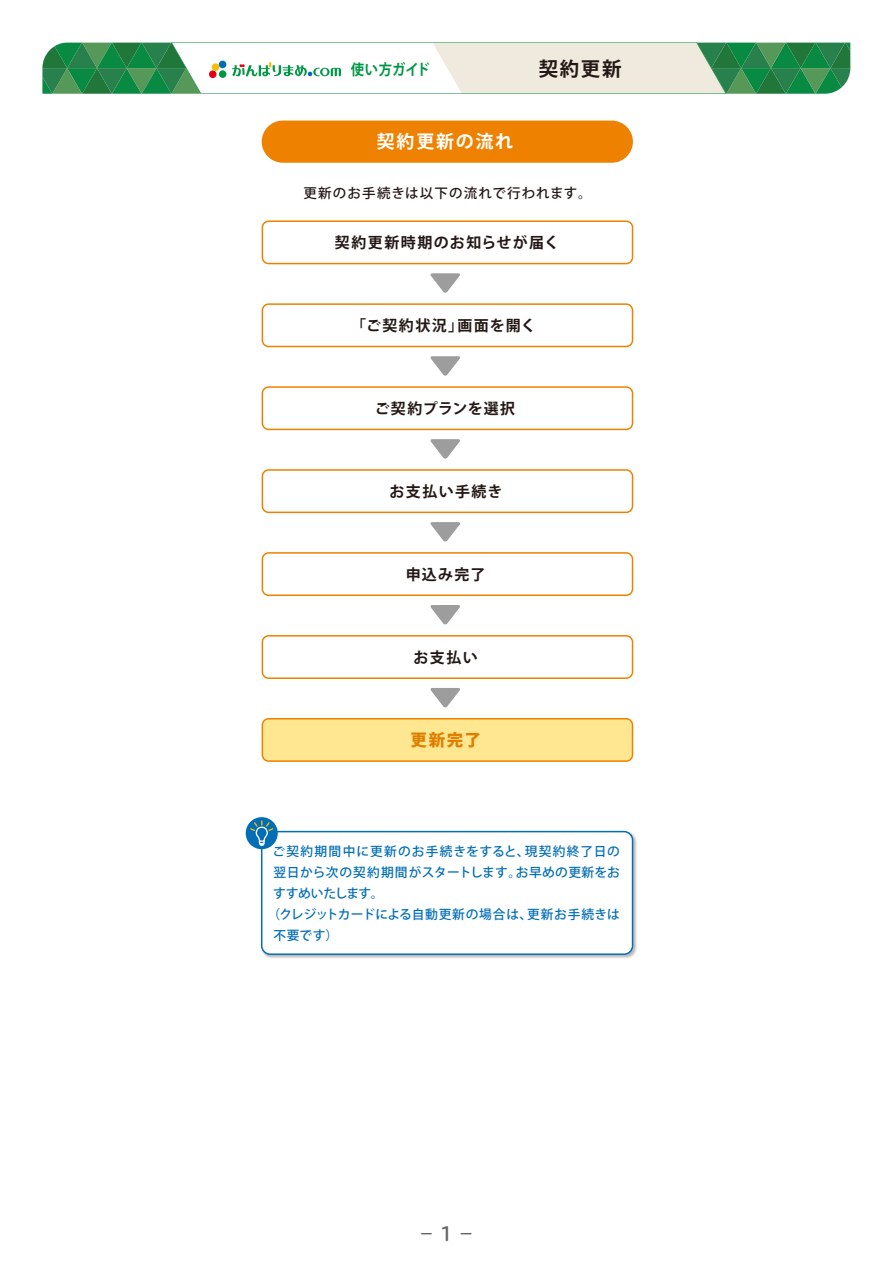
<style>
.page{position:relative;width:893px;height:1263px;background:#fff}
.page>*{position:absolute;margin:0;border:0;box-sizing:border-box;transform-origin:0 0}
.t1{font:700 19.5px "Koz Go Pr 6 N";color:#231815}
.t2{font:19.5px "Hiragino UD Sans R Std N W5";color:#656464}
.t3{font:700 18px "Koz Go Pr 6 N";letter-spacing:.095em;color:#fff}
.t4{font:800 16.5px "Koz Go Pr 6 N";color:#df7f00}
.t5{font:700 15px "Koz Go Pr 6 N";letter-spacing:.09em;color:#231815}
.t6{font:700 15px "Koz Go Pr 6 N";letter-spacing:.045em;color:#231815}
.t7{font:700 15px "Koz Go Pr 6 N";color:#009744;scale:.89 1}
.t8{font:500 13.5px "Koz Go Pr 6 N";letter-spacing:.08em;color:#231815}
.t9{font:500 12.75px "Koz Go Pr 6 N";letter-spacing:.025em;color:#036eb6}
.t10{font:500 12.75px "Koz Go Pr 6 N";letter-spacing:.095em;color:#036eb6}
.t11{font:500 12.75px "Koz Go Pr 6 N";letter-spacing:-.025em;color:#036eb6}
.t12{font:500 12.75px "Koz Go Pr 6 N";letter-spacing:.045em;color:#036eb6}
</style>
<div class="page">
<div style="left:262px;top:121px;width:371px;height:42px;background:#ee8100;border-radius:21px"></div>
<svg style="left:42px;top:42px;width:808px;height:52px"></svg>
<div style="left:209px;top:70px;width:8px;height:8px;background:#e40012;border-radius:50%"></div>
<div style="left:212px;top:63px;width:7px;height:8px;background:#f8bd00;border-radius:50%"></div>
<div style="left:219px;top:61px;width:7px;height:7px;background:#036eb6;border-radius:50%"></div>
<div style="left:219px;top:70px;width:7px;height:8px;background:#009744;border-radius:50%"></div>
<img style="left:260px;top:830px;width:377px;height:129px">
<div style="left:262px;top:832px;width:371px;height:122px;background:#fff;border-radius:9px"></div>
<div style="left:261px;top:831px;width:372px;height:124px;border:2px solid #036eb6;border-radius:9px"></div>
<svg style="left:246px;top:817px;width:32px;height:32px"></svg>
<svg style="left:249px;top:821px;width:25px;height:26px"></svg>
<svg style="left:262px;top:220px;width:371px;height:44px"></svg>
<svg style="left:430px;top:273px;width:30px;height:20px"></svg>
<svg style="left:262px;top:303px;width:371px;height:44px"></svg>
<svg style="left:430px;top:356px;width:30px;height:20px"></svg>
<svg style="left:262px;top:386px;width:371px;height:44px"></svg>
<svg style="left:430px;top:439px;width:30px;height:20px"></svg>
<svg style="left:262px;top:469px;width:371px;height:44px"></svg>
<svg style="left:430px;top:522px;width:30px;height:20px"></svg>
<svg style="left:262px;top:552px;width:371px;height:44px"></svg>
<svg style="left:430px;top:605px;width:30px;height:20px"></svg>
<svg style="left:262px;top:635px;width:371px;height:44px"></svg>
<svg style="left:430px;top:688px;width:30px;height:20px"></svg>
<svg style="left:262px;top:718px;width:371px;height:44px;background:#fdde86"></svg>
<p class="t7" style="left:351px;top:61px;width:90px">使い方ガイド</p>
<h1 class="t1" style="left:539px;top:58px;width:84px">契約更新</h1>
<h2 class="t3" style="left:377px;top:131px;width:138px">契約更新の流れ</h2>
<p class="t8" style="left:303px;top:185px;width:290px">更新のお手続きは以下の流れで行われます。</p>
<p class="t5" style="left:335px;top:234px;width:226px">契約更新時期のお知らせが届く</p>
<p class="t5" style="left:351px;top:317px;width:186px">「ご契約状況」画面を開く</p>
<p class="t6" style="left:375px;top:400px;width:142px">ご契約プランを選択</p>
<p class="t5" style="left:389px;top:483px;width:115px">お支払い手続き</p>
<p class="t5" style="left:406px;top:566px;width:81px">申込み完了</p>
<p class="t5" style="left:413px;top:649px;width:66px">お支払い</p>
<p class="t4" style="left:411px;top:731px;width:72px">更新完了</p>
<p class="t10" style="left:272px;top:844px;width:349px">ご契約期間中に更新のお手続きをすると、現契約終了日の</p>
<p class="t9" style="left:273px;top:865px;width:348px">翌日から次の契約期間がスタートします。お早めの更新をお</p>
<p class="t11" style="left:273px;top:886px;width:112px">すすめいたします。</p>
<p class="t9" style="left:267px;top:907px;width:354px">（クレジットカードによる自動更新の場合は、更新お手続きは</p>
<p class="t12" style="left:273px;top:928px;width:66px">不要です）</p>
<h1 class="t2" style="left:417px;top:1219px;width:61px">－ 1 －</h1>
</div>
